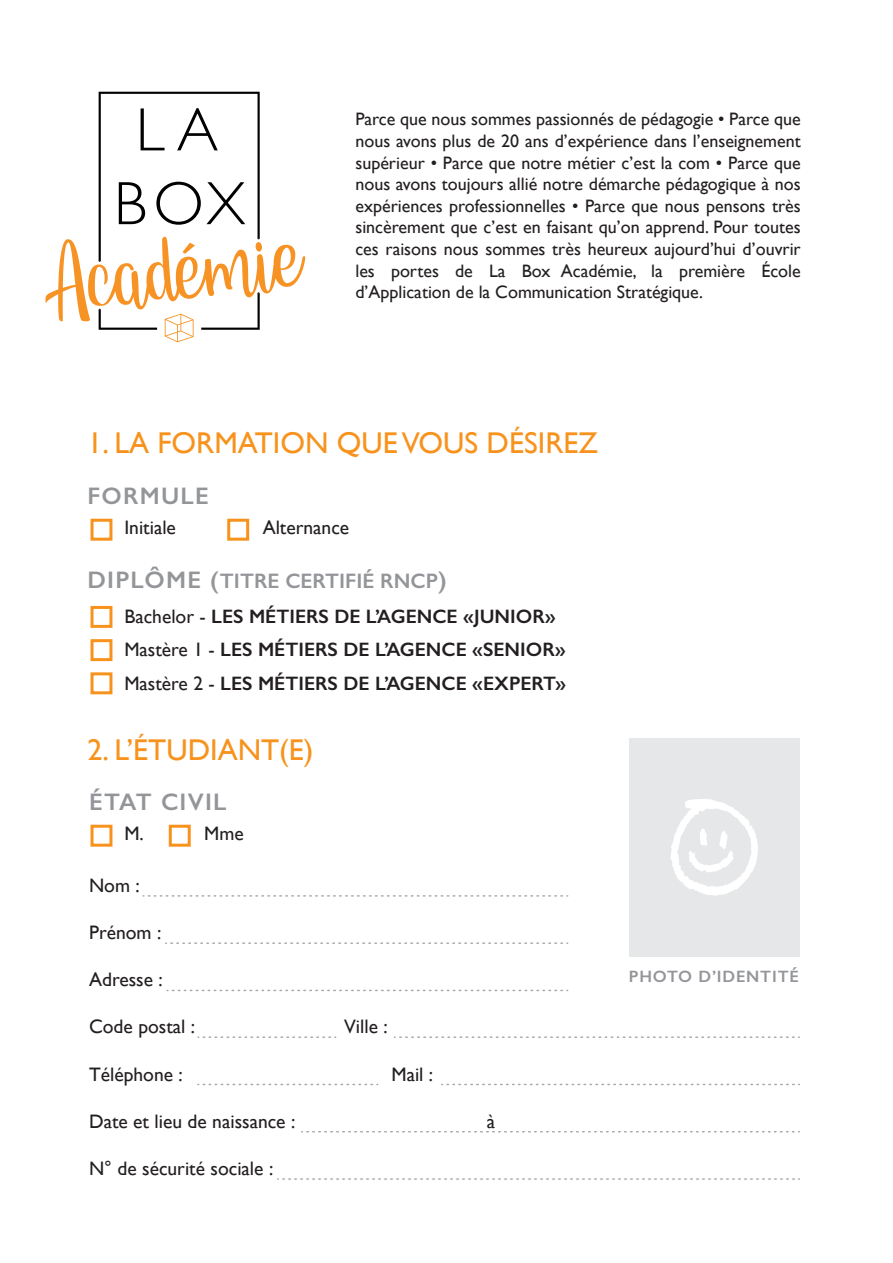
<style>
.page{position:relative;width:893px;height:1263px;background:#fff}
.page>*{position:absolute;margin:0;border:0;box-sizing:border-box;transform-origin:0 0}
.t1{font:30px "Gill Sans";color:#f7931d}
.t2{font:600 24px "Gill Sans";letter-spacing:.05em;color:#939598}
.t3{font:600 21px "Gill Sans";color:#939598}
.t4{font:19.5px "Gill Sans";color:#231f20}
.t5{font:600 19.5px/33.2px "Gill Sans";color:#231f20}
.t6{font:18px/21.6px "Gill Sans";color:#231f20;text-align:justify}
.t7{font:600 16.5px "Gill Sans";letter-spacing:.05em;color:#939598}
.s1{font-size:24px}
.s2{font-weight:400}
</style>
<div class="page">
<svg style="left:45px;top:92px;width:260px;height:250px"></svg>
<div style="left:629px;top:738px;width:170px;height:218px;background:#e6e7e9"></div>
<div style="left:91px;top:519px;width:21px;height:22px;border:3px solid #f7931d"></div>
<div style="left:227px;top:519px;width:22px;height:22px;border:3px solid #f7931d"></div>
<div style="left:91px;top:606px;width:21px;height:22px;border:3px solid #f7931d"></div>
<div style="left:91px;top:639px;width:21px;height:22px;border:3px solid #f7931d"></div>
<div style="left:91px;top:672px;width:21px;height:22px;border:3px solid #f7931d"></div>
<svg style="left:671px;top:799px;width:87px;height:97px"></svg>
<div style="left:91px;top:825px;width:21px;height:22px;border:3px solid #f7931d"></div>
<div style="left:169px;top:825px;width:22px;height:22px;border:3px solid #f7931d"></div>
<svg style="left:143px;top:895px;width:425px;height:2px"></svg>
<svg style="left:166px;top:942px;width:402px;height:2px"></svg>
<svg style="left:167px;top:990px;width:401px;height:1px"></svg>
<svg style="left:394px;top:1036px;width:406px;height:2px"></svg>
<svg style="left:198px;top:1036px;width:138px;height:2px"></svg>
<svg style="left:442px;top:1084px;width:358px;height:1px"></svg>
<svg style="left:198px;top:1084px;width:180px;height:1px"></svg>
<svg style="left:302px;top:1131px;width:498px;height:1px"></svg>
<svg style="left:278px;top:1178px;width:522px;height:2px"></svg>
<p class="t6" style="left:355px;top:108px;width:447px">Parce que nous sommes passionnés de pédagogie • Parce que nous avons plus de 20 ans d’expérience dans l’enseignement supérieur • Parce que notre métier c’est la com • Parce que nous avons toujours allié notre démarche pédagogique à nos expériences professionnelles • Parce que nous pensons très sincèrement que c’est en faisant qu’on apprend. Pour toutes ces raisons nous sommes très heureux aujourd’hui d’ouvrir les portes de La Box Académie, la première École d’Application de la Communication Stratégique.</p>
<h1 class="t1" style="left:88px;top:425px;width:512px">1. LA FORMATION QUE VOUS DÉSIREZ</h1>
<h2 class="t2" style="left:88px;top:482px;width:123px">FORMULE</h2>
<p class="t4" style="left:124px;top:516px;width:53px">Initiale</p>
<p class="t4" style="left:263px;top:516px;width:88px">Alternance</p>
<p class="t3" style="left:88px;top:568px;width:361px"><span class="s1">DIPLÔME (</span>TITRE CERTIFIÉ RNCP<span class="s1">)</span></p>
<p class="t5" style="left:124px;top:600px;width:443px"><span class="s2">Bachelor -</span> LES MÉTIERS DE L’AGENCE «JUNIOR»<br><span class="s2">Mastère 1 -</span> LES MÉTIERS DE L’AGENCE «SENIOR»<br><span class="s2">Mastère 2 -</span> LES MÉTIERS DE L’AGENCE «EXPERT»</p>
<h1 class="t1" style="left:88px;top:732px;width:228px">2. L’ÉTUDIANT(E)</h1>
<h2 class="t2" style="left:89px;top:788px;width:139px">ÉTAT CIVIL</h2>
<p class="t4" style="left:124px;top:822px;width:21px">M.</p>
<p class="t4" style="left:89px;top:874px;width:52px">Nom :</p>
<p class="t4" style="left:89px;top:921px;width:74px">Prénom :</p>
<p class="t4" style="left:89px;top:968px;width:75px">Adresse :</p>
<p class="t4" style="left:89px;top:1015px;width:108px">Code postal :</p>
<p class="t4" style="left:344px;top:1015px;width:45px">Ville :</p>
<p class="t4" style="left:204px;top:822px;width:41px">Mme</p>
<p class="t4" style="left:89px;top:1062px;width:95px">Téléphone :</p>
<p class="t4" style="left:391px;top:1062px;width:43px">Mail :</p>
<p class="t4" style="left:89px;top:1110px;width:208px">Date et lieu de naissance :</p>
<p class="t4" style="left:487px;top:1110px;width:10px">à</p>
<p class="t4" style="left:89px;top:1157px;width:186px">N° de sécurité sociale :</p>
<p class="t7" style="left:629px;top:966px;width:172px">PHOTO D’IDENTITÉ</p>
</div>
